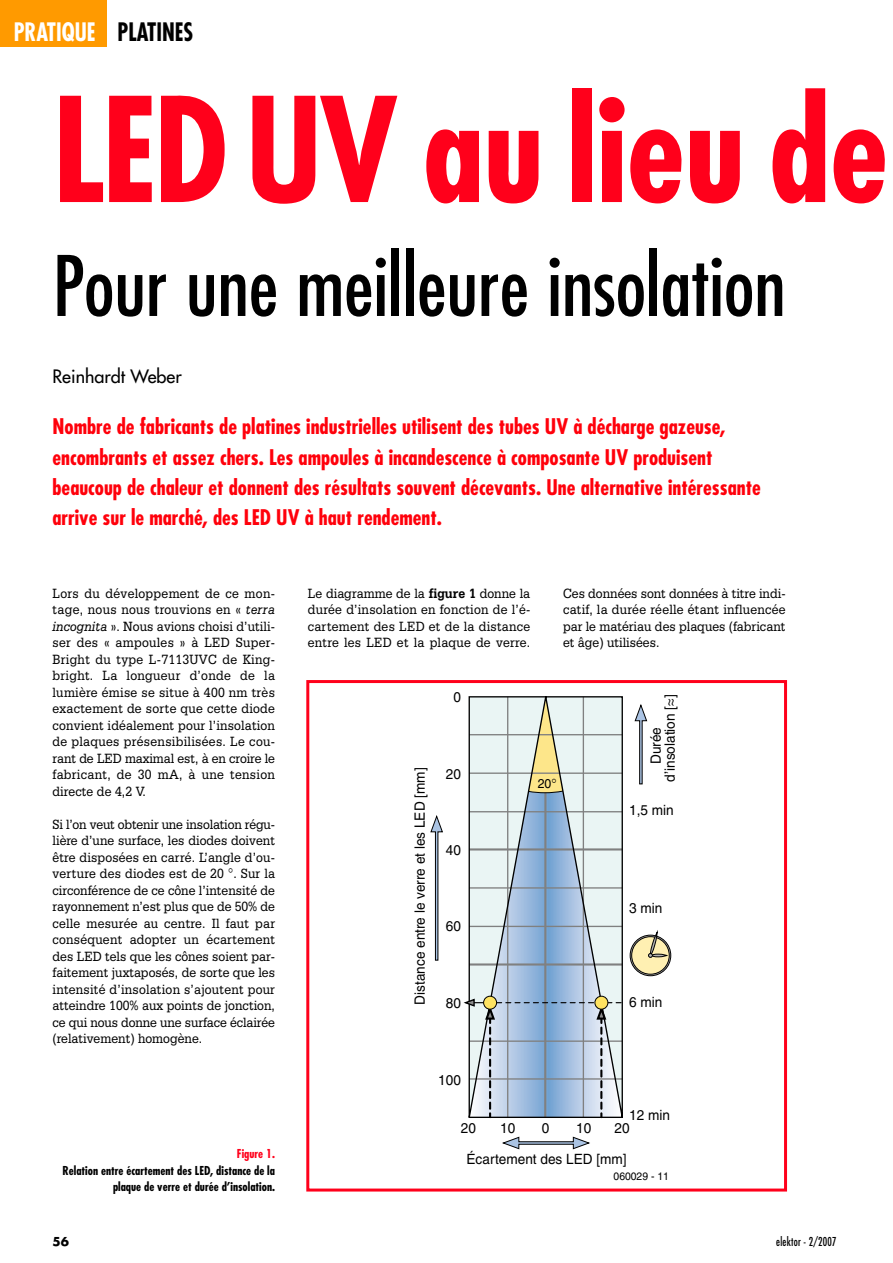
<style>
.page{position:relative;width:893px;height:1263px;background:#fff}
.page>*{position:absolute;margin:0;border:0;box-sizing:border-box;transform-origin:0 0}
.t1{font:700 condensed 141px "Futura";color:#ff001b}
.t2{font:condensed 81px "Futura";color:#000}
.t3{font:700 condensed 24.75px "Futura";color:#fff;scale:.9 1}
.t4{font:700 condensed 21px/30px "Futura";color:#ff000b}
.t5{font:18px "Futura";color:#000}
.t6{font:14.25px/16.5px "Serifa BT";color:#000;text-align:justify;scale:.9 1}
.t7{font:14.1px/14.2px "Helvetica";color:#000;scale:.96 1}
.t8{font:12.9px "Helvetica";color:#000;scale:.96 1}
.t9{font:700 condensed 12px/16.5px "Futura";color:#000;text-align:right}
.t10{font:condensed 12px "Futura";letter-spacing:.02em;color:#000;scale:.9 1}
.t11{font:700 condensed 12px "Futura";color:#ff001b}
.t12{font:700 12px "Futura";color:#000}
.t13{font:10.8px "Helvetica";color:#000;scale:.96 1}
.s1{color:#000}
.s2{font-style:italic}
.s3{font-weight:700}
</style>
<div class="page">
<div style="left:0;top:0;width:106px;height:46px;background:#ff9a00"></div>
<svg style="left:630px;top:935px;width:41px;height:41px"></svg>
<div style="left:631px;top:936px;width:38px;height:38px;background:#fff0b2;border:1px solid #000;border-radius:50%"></div>
<svg style="left:468px;top:696px;width:155px;height:423px;background:#c5d5df"></svg>
<svg style="left:430px;top:815px;width:13px;height:146px"></svg>
<svg style="left:634px;top:704px;width:13px;height:81px"></svg>
<svg style="left:502px;top:1137px;width:87px;height:12px"></svg>
<svg style="left:463px;top:998px;width:159px;height:119px;background:#afc1d6"></svg>
<div style="left:483px;top:996px;width:14px;height:14px;background:#ffe361;border:1px solid #000;border-radius:50%"></div>
<div style="left:594px;top:996px;width:14px;height:14px;background:#ffe361;border:1px solid #000;border-radius:50%"></div>
<svg style="left:648px;top:932px;width:19px;height:26px"></svg>
<div style="left:306px;top:680px;width:481px;height:512px;border:3px solid #ff001b"></div>
<svg style="left:527px;top:697px;width:36px;height:97px;background:#d9d5ae"></svg>
<h3 class="t3" style="left:14px;top:21px;width:201px">PRATIQUE <span class="s1">PLATINES</span></h3>
<h1 class="t1" style="left:53px;top:88px;width:837px">LED UV au lieu de</h1>
<h2 class="t2" style="left:53px;top:249px;width:734px">Pour une meilleure insolation</h2>
<p class="t5" style="left:53px;top:367px;width:131px">Reinhardt Weber</p>
<p class="t4" style="left:53px;top:414px;width:709px">Nombre de fabricants de platines industrielles utilisent des tubes UV à décharge gazeuse, encombrants et assez chers. Les ampoules à incandescence à composante UV produisent beaucoup de chaleur et donnent des résultats souvent décevants. Une alternative intéressante arrive sur le marché, des LED UV à haut rendement.</p>
<p class="t6" style="left:53px;top:586px;width:249px">Lors du développement de ce mon&shy;tage, nous nous trouvions en « <span class="s2">terra incognita</span> ». Nous avions choisi d’utili&shy;ser des « ampoules » à LED Super-Bright du type L-7113UVC de King&shy;bright. La longueur d’onde de la lumière émise se situe à 400 nm très exactement de sorte que cette diode convient idéalement pour l’insolation de plaques présensibilisées. Le cou&shy;rant de LED maximal est, à en croire le fabricant, de 30 mA, à une tension directe de 4,2 V.</p>
<p class="t6" style="left:53px;top:817px;width:249px">Si l’on veut obtenir une insolation régu&shy;lière d’une surface, les diodes doivent être disposées en carré. L’angle d’ou&shy;verture des diodes est de 20 . Sur la circonférence de ce cône l’intensité de rayonnement n’est plus que de 50% de celle mesurée au centre. Il faut par conséquent adopter un écartement des LED tels que les cônes soient par&shy;faitement juxtaposés, de sorte que les intensité d’insolation s’ajoutent pour atteindre 100% aux points de jonction, ce qui nous donne une surface éclairée (relativement) homogène.</p>
<p class="t11" style="left:237px;top:1149px;width:40px">Figure 1.</p>
<p class="t9" style="left:63px;top:1163px;width:214px">Relation entre écartement des LED, distance de la plaque de verre et durée d’insolation.</p>
<p class="t6" style="left:308px;top:586px;width:249px">Le diagramme de la <span class="s3">figure 1</span> donne la durée d’insolation en fonction de l’é&shy;cartement des LED et de la distance entre les LED et la plaque de verre.</p>
<p class="t6" style="left:563px;top:586px;width:249px">Ces données sont données à titre indi&shy;catif, la durée réelle étant influencée par le matériau des plaques (fabricant et âge) utilisées.</p>
<p class="t7" style="left:453px;top:691px;width:9px">0</p>
<p class="t7" style="left:414px;top:1005px;width:249px;rotate:-90deg">Distance entre le verre et les LED [mm]</p>
<p class="t7" style="left:446px;top:768px;width:17px">20</p>
<p class="t7" style="left:446px;top:844px;width:17px">40</p>
<p class="t7" style="left:446px;top:921px;width:17px">60</p>
<p class="t7" style="left:446px;top:998px;width:17px">80</p>
<p class="t8" style="left:537px;top:779px;width:16px">20</p>
<p class="t7" style="left:650px;top:782px;width:92px;text-indent:17px;rotate:-90deg">Durée d’insolation [≈]</p>
<p class="t7" style="left:629px;top:804px;width:48px">1,5 min</p>
<p class="t7" style="left:629px;top:902px;width:36px">3 min</p>
<p class="t7" style="left:629px;top:996px;width:36px">6 min</p>
<p class="t7" style="left:438px;top:1074px;width:25px">100</p>
<p class="t7" style="left:629px;top:1109px;width:44px">12 min</p>
<p class="t7" style="left:461px;top:1122px;width:17px">20</p>
<p class="t7" style="left:576px;top:1122px;width:17px">10</p>
<p class="t7" style="left:614px;top:1122px;width:17px">20</p>
<p class="t7" style="left:500px;top:1122px;width:17px">10</p>
<p class="t7" style="left:542px;top:1122px;width:9px">0</p>
<p class="t7" style="left:466px;top:1153px;width:168px">Écartement des LED [mm]</p>
<p class="t13" style="left:613px;top:1173px;width:59px">060029 - 11</p>
<p class="t12" style="left:53px;top:1236px;width:18px">56</p>
<p class="t10" style="left:776px;top:1236px;width:68px">elektor - 2/2007</p>
</div>
